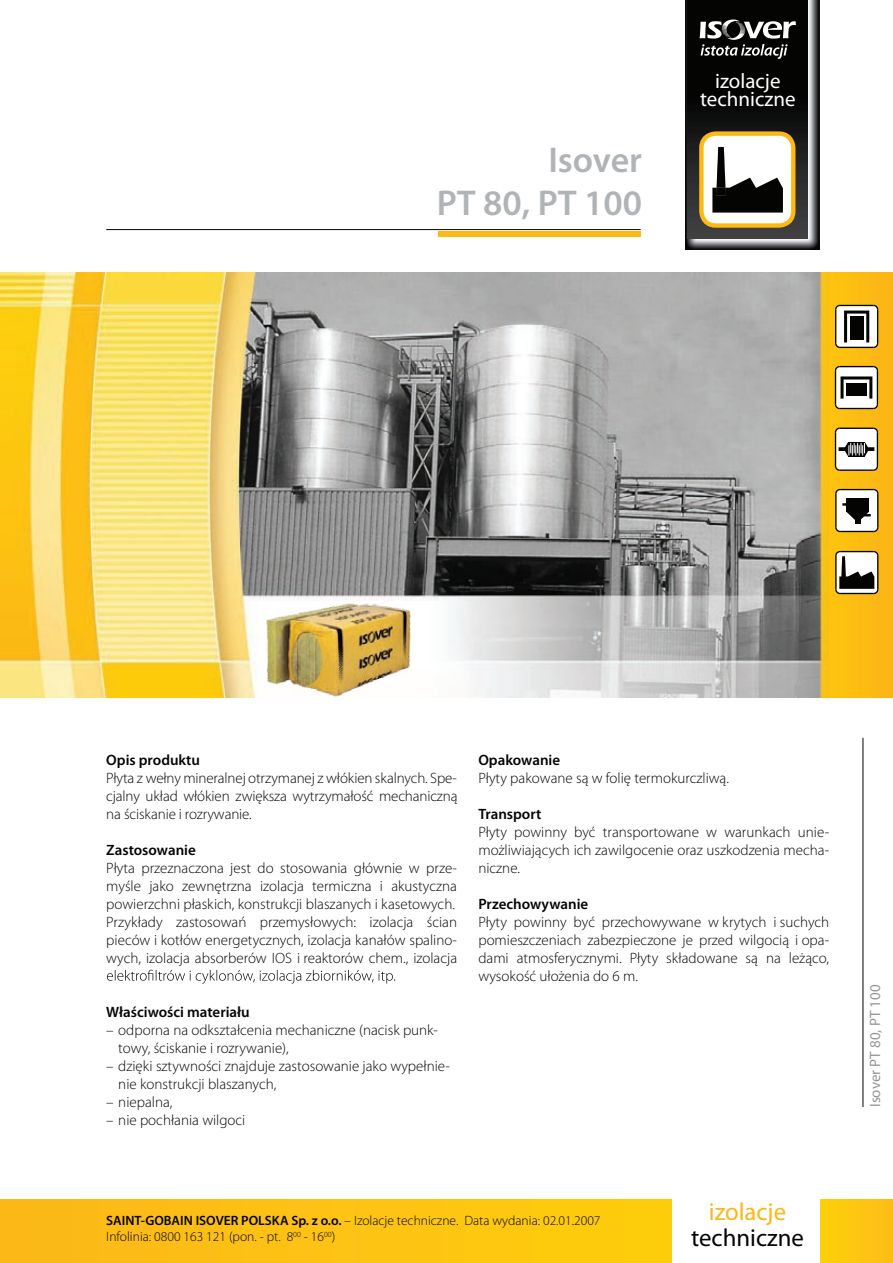
<style>
.page{position:relative;width:893px;height:1263px;background:#fff}
.page>*{position:absolute;margin:0;border:0;box-sizing:border-box;transform-origin:0 0}
.t1{font:600 36px/43.2px "Myriad Pro";color:#b1b4b6;text-align:right}
.t2{font:24.75px/25.2px "Myriad Pro";color:#040503;text-align:center}
.t3{font:21px/18px "Myriad Pro";color:#fff;text-align:center}
.t4{font:300 15px/18px "Myriad Pro";color:#040503}
.t5{font:600 15px "Myriad Pro";color:#040503}
.t6{font:15px "Myriad Pro";color:#939698}
.t7{font:300 13.5px/16.2px "Myriad Pro";color:#040503}
.s1{font-weight:600}
.s2{color:#fbb717}
</style>
<div class="page">
<div style="left:821px;top:1200px;width:71px;height:63px;background:#fdc611"></div>
<div style="left:1px;top:1199px;width:671px;height:64px;background:#fdc314"></div>
<img style="left:685px;top:0;width:134px;height:250px">
<svg style="left:688px;top:0;width:120px;height:238px;background:#121210"></svg>
<div style="left:701px;top:134px;width:92px;height:91px;background:#fff;border-radius:15px"></div>
<div style="left:699px;top:131px;width:96px;height:97px;border:4px solid #fcb814;border-radius:15px"></div>
<svg style="left:712px;top:147px;width:71px;height:66px"></svg>
<svg style="left:700px;top:19px;width:96px;height:40px"></svg>
<img style="left:0;top:272px;width:893px;height:425px">
<div style="left:438px;top:231px;width:203px;height:6px;background:#fcb814"></div>
<hr style="left:863px;top:738px;width:1px;height:369px;background:#040503">
<img style="left:258px;top:599px;width:160px;height:98px">
<svg style="left:107px;top:970px;width:288px;height:14px"></svg>
<svg style="left:835px;top:551px;width:43px;height:43px"></svg>
<svg style="left:835px;top:366px;width:43px;height:43px"></svg>
<hr style="left:869px;top:378px;width:3px;height:21px;background:#040503">
<div style="left:846px;top:382px;width:21px;height:13px;background:#040503"></div>
<svg style="left:835px;top:305px;width:43px;height:43px"></svg>
<div style="left:850px;top:316px;width:14px;height:24px;background:#040503"></div>
<div style="left:844px;top:311px;width:25px;height:33px;border:3px solid #040503"></div>
<svg style="left:835px;top:489px;width:43px;height:43px"></svg>
<svg style="left:835px;top:428px;width:43px;height:43px"></svg>
<hr style="left:106px;top:229px;width:535px;height:1px;background:#040503">
<p class="t1" style="left:437px;top:137px;width:207px">Isover<br>PT 80, PT 100</p>
<p class="t3" style="left:700px;top:71px;width:97px">izolacje techniczne</p>
<p class="t4" style="left:106px;top:750px;width:353px"><span class="s1">Opis produktu<br></span>Płyta z wełny mineralnej otrzymanej z włókien skalnych. Spe&shy;cjalny układ włókien zwiększa wytrzymałość mechaniczną na ściskanie i rozrywanie.</p>
<p class="t4" style="left:106px;top:840px;width:352px"><span class="s1">Zastosowanie<br></span>Płyta przeznaczona jest do stosowania głównie w prze&shy;myśle jako zewnętrzna izolacja termiczna i akustyczna powierzchni płaskich, konstrukcji blaszanych i kasetowych.<br>Przykłady zastosowań przemysłowych: izolacja ścian pieców i kotłów energetycznych, izolacja kanałów spalino&shy;wych, izolacja absorberów IOS i reaktorów chem., izolacja</p>
<p class="t5" style="left:106px;top:1002px;width:145px">Właściwości materiału</p>
<p class="t4" style="left:118px;top:1020px;width:321px;text-indent:-12px">– odporna na odkształcenia mechaniczne (nacisk punk&shy;towy, ściskanie i rozrywanie),</p>
<p class="t4" style="left:118px;top:1056px;width:333px;text-indent:-12px">– dzięki sztywności znajduje zastosowanie jako wypełnie&shy;nie konstrukcji blaszanych,</p>
<p class="t4" style="left:106px;top:1092px;width:68px">– niepalna,</p>
<p class="t4" style="left:106px;top:1110px;width:141px">– nie pochłania wilgoci</p>
<p class="t4" style="left:478px;top:750px;width:252px"><span class="s1">Opakowanie<br></span>Płyty pakowane są w folię termokurczliwą.</p>
<p class="t4" style="left:478px;top:804px;width:352px"><span class="s1">Transport<br></span>Płyty powinny być transportowane w warunkach unie&shy;możliwiających ich zawilgocenie oraz uszkodzenia mecha&shy;niczne.</p>
<p class="t4" style="left:478px;top:894px;width:352px"><span class="s1">Przechowywanie<br></span>Płyty powinny być przechowywane w krytych i suchych pomieszczeniach zabezpieczone je przed wilgocią i opa&shy;dami atmosferycznymi. Płyty składowane są na leżąco, wysokość ułożenia do 6 m.</p>
<p class="t7" style="left:106px;top:1212px;width:496px"><span class="s1">SAINT-GOBAIN ISOVER POLSKA Sp. z o.o.</span> – Izolacje techniczne. Data wydania: 02.01.2007<br>Infolinia: 0800 163 121 (pon. - pt. 8<sup>00</sup> - 16<sup>00</sup>)</p>
<p class="t2" style="left:691px;top:1199px;width:114px"><span class="s2">izolacje </span>techniczne</p>
<p class="t6" style="left:866px;top:1107px;width:124px;rotate:-90deg">Isover PT 80, PT 100</p>
</div>
